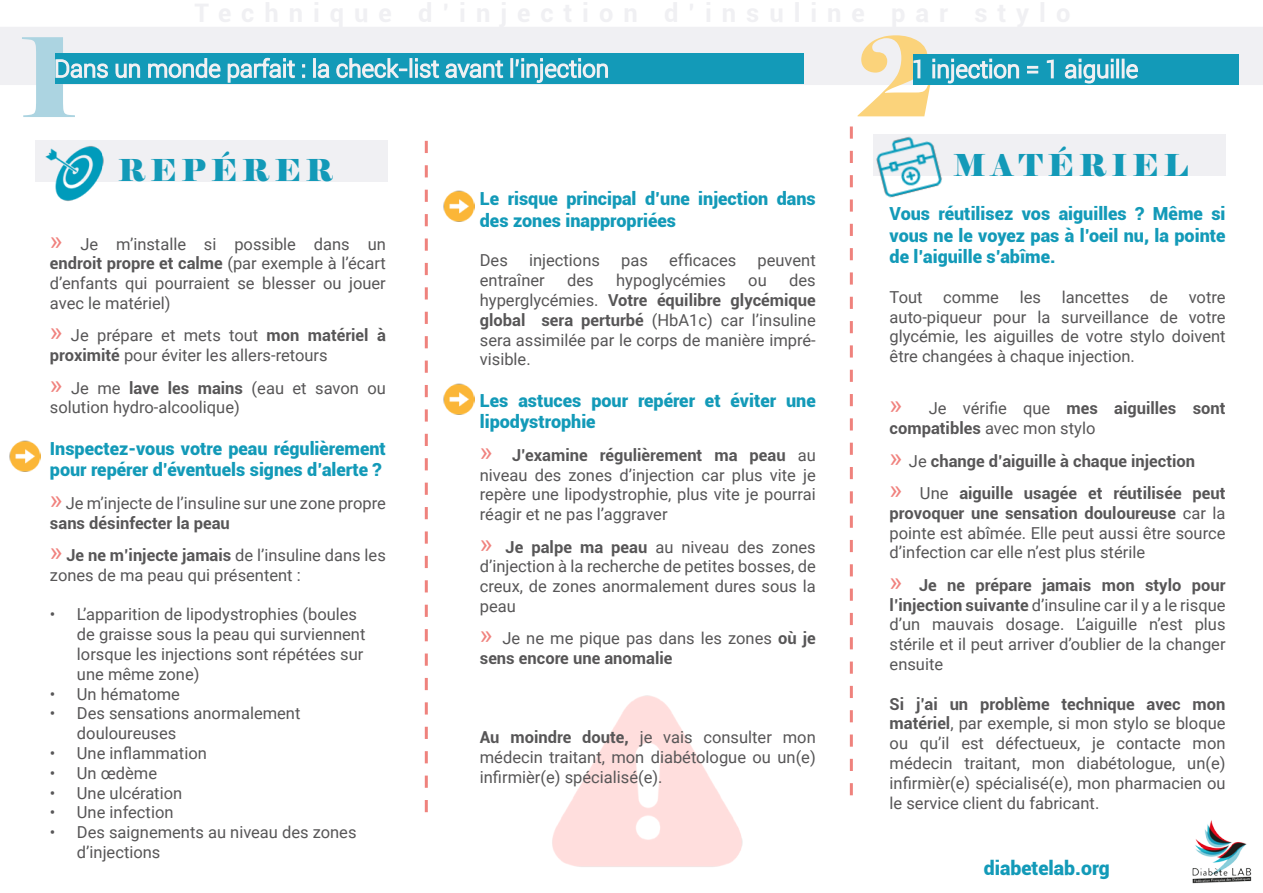
<style>
.page{position:relative;width:1263px;height:893px;background:#fff}
.page>*{position:absolute;margin:0;border:0;box-sizing:border-box;transform-origin:0 0}
.t1{font:109.5px "Elephant";color:#acd4e1}
.t2{font:109.5px "Elephant";color:#fbd37b}
.t3{font:30px "Elephant";letter-spacing:.17em;color:#139ab8}
.t4{font:900 19.5px "Roboto";color:#139ab8}
.t5{font:900 18px/21.6px "Roboto";color:#139ab8}
.t6{font:16.5px/19.8px "Roboto";color:#575657;text-align:justify}
.t7{font:700 16.5px/19.8px "Roboto";color:#575657}
.s1{font-size:27px;color:#f0827e}
.s2{font-weight:700}
.s3{font-weight:400;font-size:27px;color:#f0827e}
.s4{font-weight:400}
</style>
<div class="page">
<img style="left:552px;top:695px;width:191px;height:172px">
<div style="left:35px;top:140px;width:353px;height:41px;background:#f0f0f3"></div>
<div style="left:873px;top:135px;width:353px;height:41px;background:#f0f0f3"></div>
<div style="left:0;top:28px;width:1263px;height:56px;background:#f0f0f3"></div>
<div style="left:0;top:27px;width:1263px;height:58px;border:2px solid #f0f0f3"></div>
<svg style="left:425px;top:141px;width:3px;height:671px"></svg>
<svg style="left:850px;top:126px;width:3px;height:669px"></svg>
<img style="left:9px;top:441px;width:31px;height:31px">
<img style="left:443px;top:191px;width:31px;height:31px">
<img style="left:443px;top:383px;width:31px;height:31px">
<img style="left:40px;top:146px;width:69px;height:55px">
<div style="left:55px;top:53px;width:749px;height:31px;background:#139ab8"></div>
<svg style="left:55px;top:59px;width:53px;height:20px"></svg>
<svg style="left:115px;top:63px;width:26px;height:16px"></svg>
<svg style="left:148px;top:58px;width:73px;height:21px"></svg>
<svg style="left:227px;top:57px;width:68px;height:26px"></svg>
<svg style="left:302px;top:74px;width:3px;height:4px"></svg>
<svg style="left:302px;top:64px;width:3px;height:4px"></svg>
<div style="left:313px;top:58px;width:3px;height:20px;border:2px solid #f0f0f3"></div>
<svg style="left:317px;top:58px;width:90px;height:21px"></svg>
<div style="left:409px;top:58px;width:3px;height:20px;border:2px solid #f0f0f3"></div>
<svg style="left:415px;top:58px;width:89px;height:27px"></svg>
<div style="left:510px;top:58px;width:3px;height:20px;border:2px solid #f0f0f3"></div>
<svg style="left:515px;top:58px;width:93px;height:25px"></svg>
<img style="left:1192px;top:820px;width:60px;height:63px">
<div style="left:913px;top:54px;width:325px;height:31px;background:#139ab8"></div>
<svg style="left:913px;top:59px;width:8px;height:20px"></svg>
<svg style="left:932px;top:58px;width:88px;height:26px"></svg>
<svg style="left:1027px;top:66px;width:11px;height:7px"></svg>
<svg style="left:1046px;top:59px;width:8px;height:20px"></svg>
<svg style="left:1064px;top:59px;width:50px;height:25px"></svg>
<div style="left:1116px;top:59px;width:3px;height:19px;border:2px solid #f0f0f3"></div>
<svg style="left:1122px;top:59px;width:16px;height:20px"></svg>
<img style="left:873px;top:134px;width:76px;height:64px">
<h1 class="t1" style="left:20px;top:9px;width:59px">1</h1>
<h1 class="t2" style="left:856px;top:9px;width:82px">2</h1>
<h2 class="t3" style="left:118px;top:151px;width:217px">REPÉRER</h2>
<h2 class="t3" style="left:954px;top:147px;width:236px">MATÉRIEL</h2>
<p class="t5" style="left:890px;top:202px;width:337px;text-align:justify">Vous réutilisez vos aiguilles ? Même si vous ne le voyez pas à l’oeil nu, la pointe de l’aiguille s’abîme.</p>
<p class="t6" style="left:890px;top:286px;width:34px">Tout</p>
<p class="t6" style="left:943px;top:286px;width:57px">comme</p>
<p class="t6" style="left:1020px;top:286px;width:23px">les</p>
<p class="t6" style="left:1062px;top:286px;width:69px">lancettes</p>
<p class="t6" style="left:1150px;top:286px;width:20px">de</p>
<p class="t5" style="left:480px;top:187px;width:337px">Le risque principal d’une injection dans des zones inappropriées</p>
<p class="t6" style="left:480px;top:250px;width:30px">Des</p>
<p class="t6" style="left:529px;top:250px;width:72px">injections</p>
<p class="t6" style="left:621px;top:250px;width:28px">pas</p>
<p class="t6" style="left:669px;top:250px;width:69px">efficaces</p>
<p class="t6" style="left:757px;top:250px;width:60px">peuvent</p>
<p class="t6" style="left:480px;top:270px;width:66px">entraîner</p>
<p class="t6" style="left:567px;top:270px;width:28px">des</p>
<p class="t6" style="left:616px;top:270px;width:111px">hypoglycémies</p>
<p class="t6" style="left:748px;top:270px;width:20px">ou</p>
<p class="t6" style="left:50px;top:233px;width:337px"><span class="s1">»</span> Je m’installe si possible dans un <span class="s2">endroit propre et calme</span> (par exemple à l’écart d’enfants qui pourraient se blesser ou jouer avec le matériel)</p>
<p class="t6" style="left:50px;top:325px;width:337px"><span class="s1">»</span> Je prépare et mets tout <span class="s2">mon matériel à proximité</span> pour éviter les allers-retours</p>
<p class="t6" style="left:50px;top:377px;width:337px"><span class="s1">»</span> Je me <span class="s2">lave les mains</span> (eau et savon ou solution hydro-alcoolique)</p>
<p class="t5" style="left:50px;top:437px;width:337px">Inspectez-vous votre peau régulièrement pour repérer d’éventuels signes d’alerte ?</p>
<p class="t6" style="left:50px;top:492px;width:337px"><span class="s1">»</span> Je m’injecte de l’insuline sur une zone propre <span class="s2">sans désinfecter la peau</span></p>
<p class="t6" style="left:50px;top:545px;width:337px"><span class="s1">»</span> <span class="s2">Je ne m’injecte jamais</span> de l’insuline dans les zones de ma peau qui présentent :</p>
<p class="t6" style="left:77px;top:604px;width:290px;text-align:left;text-indent:-27px">• L’apparition de lipodystrophies (boules de graisse sous la peau qui surviennent lorsque les injections sont répétées sur une même zone)</p>
<p class="t6" style="left:50px;top:683px;width:131px">• Un hématome</p>
<p class="t6" style="left:77px;top:703px;width:225px;text-indent:-27px">• Des sensations anormalement douloureuses</p>
<p class="t6" style="left:50px;top:743px;width:158px">• Une inflammation</p>
<p class="t6" style="left:50px;top:762px;width:109px">• Un œdème</p>
<p class="t6" style="left:50px;top:782px;width:134px">• Une ulcération</p>
<p class="t6" style="left:50px;top:802px;width:125px">• Une infection</p>
<p class="t6" style="left:77px;top:822px;width:281px;text-indent:-27px">• Des saignements au niveau des zones d’injections</p>
<p class="t6" style="left:480px;top:270px;width:337px;text-indent:309px">des hyperglycémies. <span class="s2">Votre équilibre glycémique global sera perturbé</span> (HbA1c) car l’insuline sera assimilée par le corps de manière impré&shy;visible.</p>
<p class="t5" style="left:480px;top:389px;width:337px">Les astuces pour repérer et éviter une lipodystrophie</p>
<p class="t6" style="left:480px;top:444px;width:337px"><span class="s1">»</span> <span class="s2">J’examine régulièrement ma peau</span> au niveau des zones d’injection car plus vite je repère une lipodystrophie, plus vite je pourrai réagir et ne pas l’aggraver</p>
<p class="t6" style="left:480px;top:536px;width:337px"><span class="s1">»</span> <span class="s2">Je palpe ma peau</span> au niveau des zones d’injection à la recherche de petites bosses, de creux, de zones anormalement dures sous la peau</p>
<p class="t6" style="left:480px;top:628px;width:337px"><span class="s1">»</span> Je ne me pique pas dans les zones <span class="s2">où je sens encore une anomalie</span></p>
<p class="t6" style="left:890px;top:286px;width:337px;text-indent:299px">votre auto-piqueur pour la surveillance de votre glycémie, les aiguilles de votre stylo doivent être changées à chaque injection.</p>
<p class="t7" style="left:890px;top:398px;width:337px"><span class="s3">»</span> <span class="s4">Je vérifie que</span> mes aiguilles sont compatibles <span class="s4">avec mon stylo</span></p>
<p class="t7" style="left:890px;top:444px;width:337px;line-height:32.4px"><span class="s3">»</span> <span class="s4">Je</span> change d’aiguille à chaque injection<br><span class="s3">»</span> <span class="s4">Une</span> aiguille usagée et réutilisée peut</p>
<p class="t6" style="left:889px;top:502px;width:337px"><span class="s2">provoquer une sensation douloureuse</span> car la pointe est abîmée. Elle peut aussi être source d’infection car elle n’est plus stérile</p>
<p class="t6" style="left:890px;top:574px;width:337px"><span class="s1">»</span> <span class="s2">Je ne prépare jamais mon stylo pour l’injection suivante</span> d’insuline car il y a le risque d’un mauvais dosage. L’aiguille n’est plus stérile et il peut arriver d’oublier de la changer ensuite</p>
<p class="t6" style="left:890px;top:693px;width:337px"><span class="s2">Si j’ai un problème technique avec mon matériel</span>, par exemple, si mon stylo se bloque ou qu’il est défectueux, je contacte mon médecin traitant, mon diabétologue, un(e) infirmièr(e) spécialisé(e), mon pharmacien ou le service client du fabricant.</p>
<p class="t6" style="left:480px;top:727px;width:337px"><span class="s2">Au moindre doute,</span> je vais consulter mon médecin traitant, mon diabétologue ou un(e) infirmièr(e) spécialisé(e).</p>
<p class="t4" style="left:984px;top:854px;width:128px">diabetelab.org</p>
</div>
